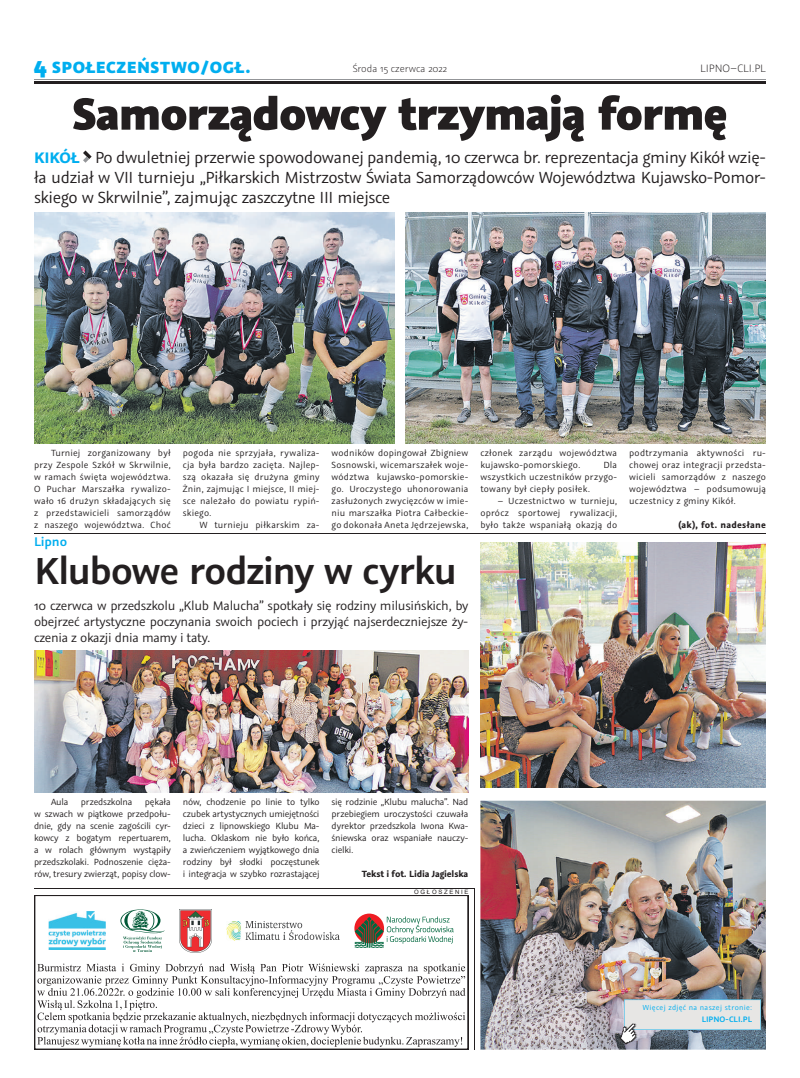
<style>
.page{position:relative;width:800px;height:1078px;background:#fff}
.page>*{position:absolute;margin:0;border:0;box-sizing:border-box;transform-origin:0 0}
.t1{font:800 50px "Graublau Sans";letter-spacing:-.03em;color:#231f20}
.t2{font:600 42px "Graublau Sans";letter-spacing:-.03em;color:#231f20}
.t3{font:18px/20px "Graublau Sans";letter-spacing:-.02em;color:#231f20;text-align:justify}
.t4{font:800 18px "Graublau Sans";letter-spacing:.03em;color:#00aeef}
.t5{font:14px/16px "Graublau Sans";letter-spacing:-.02em;color:#231f20;text-align:justify}
.t6{font:600 14px "Graublau Sans";letter-spacing:-.01em;color:#00aeef}
.t7{font:300 12px "Graublau Sans";color:#231f20}
.t8{font:300 11px "Graublau Sans";color:#231f20}
.t9{font:10px/12px "Graublau Sans";letter-spacing:.015em;color:#231f20;text-align:justify}
.t10{font:700 10px "Graublau Sans";letter-spacing:-.005em;color:#231f20}
.t11{font:700 10px "Graublau Sans";letter-spacing:.025em;color:#231f20}
.t12{font:10px "Graublau Sans";letter-spacing:-.02em;color:#231f20}
.t13{font:600 8.9px "Graublau Sans";color:#00aeef}
.t14{font:8.1px "Graublau Sans";letter-spacing:.04em;color:#00aeef}
.t15{font:6px "Arial";color:#231f20}
.s1{font-size:26px}
.s2{font-weight:700;font-size:17px;color:#00aeef}
</style>
<div class="page">
<hr style="left:34px;top:79px;width:731px;height:1px;background:#939598">
<hr style="left:34px;top:81px;width:731px;height:2px;background:#231f20">
<hr style="left:34px;top:533px;width:731px;height:1px;background:#231f20">
<svg style="left:34px;top:895px;width:434px;height:154px"></svg>
<img style="left:49px;top:911px;width:57px;height:38px">
<img style="left:179px;top:909px;width:32px;height:42px">
<svg style="left:120px;top:909px;width:44px;height:42px"></svg>
<img style="left:226px;top:920px;width:18px;height:20px">
<img style="left:244px;top:920px;width:95px;height:20px">
<svg style="left:354px;top:913px;width:30px;height:30px"></svg>
<svg style="left:354px;top:916px;width:99px;height:31px"></svg>
<svg style="left:37px;top:963px;width:428px;height:83px"></svg>
<hr style="left:474px;top:888px;width:1px;height:161px;background:#231f20">
<hr style="left:34px;top:888px;width:440px;height:1px;background:#231f20">
<img style="left:480px;top:543px;width:285px;height:244px">
<img style="left:34px;top:650px;width:434px;height:142px">
<img style="left:480px;top:800px;width:285px;height:249px">
<svg style="left:83px;top:150px;width:9px;height:13px"></svg>
<img style="left:405px;top:212px;width:360px;height:231px">
<img style="left:34px;top:212px;width:360px;height:231px">
<svg style="left:619px;top:999px;width:141px;height:45px;background:#bcc3c9"></svg>
<h3 class="t4" style="left:34px;top:55px;width:218px"><span class="s1">4</span> SPOŁECZEŃSTWO/OGŁ.</h3>
<p class="t8" style="left:352px;top:62px;width:96px">Środa 15 czerwca 2022</p>
<p class="t7" style="left:700px;top:61px;width:67px">LIPNO–CLI.PL</p>
<h1 class="t1" style="left:72px;top:80px;width:656px">Samorządowcy trzymają formę</h1>
<p class="t3" style="left:34px;top:147px;width:733px"><span class="s2">KIKÓŁ</span> Po dwuletniej przerwie spowodowanej pandemią, 10 czerwca br. reprezentacja gminy Kikół wzię&shy;ła udział w VII turnieju „Piłkarskich Mistrzostw Świata Samorządowców Województwa Kujawsko-Pomor&shy;skiego w Skrwilnie”, zajmując zaszczytne III miejsce</p>
<p class="t9" style="left:34px;top:447px;width:138px;text-indent:17px">Turniej zorganizowany był przy Zespole Szkół w Skrwilnie, w ramach święta województwa.<br>O Puchar Marszałka rywalizo&shy;wało 16 drużyn składających się z przedstawicieli samorządów z naszego województwa. Choć</p>
<p class="t9" style="left:183px;top:447px;width:138px">pogoda nie sprzyjała, rywaliza&shy;cja była bardzo zacięta. Najlep&shy;szą okazała się drużyna gminy Żnin, zajmując I miejsce, II miej&shy;sce należało do powiatu rypiń&shy;skiego.</p>
<p class="t9" style="left:200px;top:519px;width:121px">W turnieju piłkarskim za-</p>
<p class="t9" style="left:331px;top:447px;width:138px">wodników dopingował Zbigniew Sosnowski, wicemarszałek woje&shy;wództwa kujawsko-pomorskie&shy;go. Uroczystego uhonorowania zasłużonych zwycięzców w imie&shy;niu marszałka Piotra Całbeckie&shy;go dokonała Aneta Jędrzejewska,</p>
<p class="t9" style="left:480px;top:447px;width:138px">członek zarządu województwa kujawsko-pomorskiego.</p>
<p class="t9" style="left:480px;top:459px;width:138px;text-indent:123px">Dla wszystkich uczestników przygo&shy;towany był ciepły posiłek.</p>
<p class="t9" style="left:480px;top:495px;width:138px;text-indent:17px">– Uczestnictwo w turnieju, oprócz sportowej rywalizacji, było także wspaniałą okazją do</p>
<h3 class="t6" style="left:34px;top:533px;width:35px">Lipno</h3>
<h2 class="t2" style="left:34px;top:544px;width:424px">Klubowe rodziny w cyrku</h2>
<h3 class="t5" style="left:34px;top:598px;width:436px">10 czerwca w przedszkolu „Klub Malucha” spotkały się rodziny milusińskich, by obejrzeć artystyczne poczynania swoich pociech i przyjąć najserdeczniejsze ży&shy;czenia z okazji dnia mamy i taty.</h3>
<p class="t9" style="left:629px;top:447px;width:138px">podtrzymania aktywności ru&shy;chowej oraz integracji przedsta&shy;wicieli samorządów z naszego województwa – podsumowują uczestnicy z gminy Kikół.</p>
<p class="t11" style="left:678px;top:518px;width:89px">(ak), fot. nadesłane</p>
<p class="t9" style="left:34px;top:795px;width:138px;text-indent:111px">pękała w szwach w piątkowe przedpołu&shy;dnie, gdy na scenie zagościli cyr&shy;kowcy z bogatym repertuarem, a w rolach głównym wystąpiły przedszkolaki. Podnoszenie cięża&shy;rów, tresury zwierząt, popisy clow-</p>
<p class="t9" style="left:51px;top:795px;width:19px">Aula</p>
<p class="t12" style="left:81px;top:795px;width:53px">przedszkolna</p>
<p class="t9" style="left:183px;top:795px;width:138px">nów, chodzenie po linie to tylko czubek artystycznych umiejętności dzieci z lipnowskiego Klubu Ma&shy;lucha. Oklaskom nie było końca, a zwieńczeniem wyjątkowego dnia rodziny był słodki poczęstunek i integracja w szybko rozrastającej</p>
<p class="t9" style="left:331px;top:795px;width:138px">się rodzinie „Klubu malucha”. Nad przebiegiem uroczystości czuwała dyrektor przedszkola Iwona Kwa&shy;śniewska oraz wspaniałe nauczy&shy;cielki.</p>
<p class="t10" style="left:362px;top:866px;width:108px">Tekst i fot. Lidia Jagielska</p>
<p class="t15" style="left:414px;top:888px;width:56px">O G Ł O S Z E N I E</p>
<p class="t14" style="left:642px;top:1002px;width:111px">Więcej zdjęć na naszej stronie:</p>
<p class="t13" style="left:701px;top:1013px;width:52px">LIPNO-CLI.PL</p>
</div>
